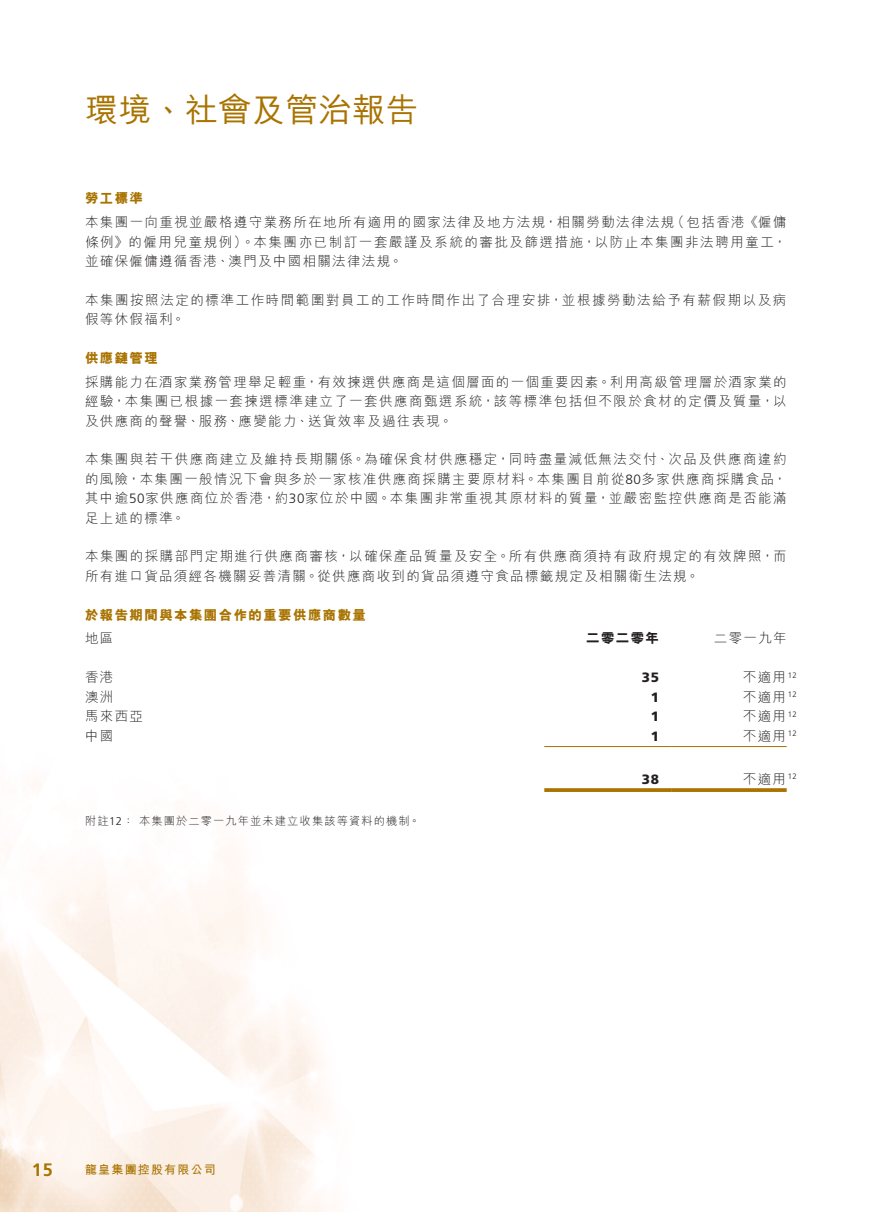
<style>
.page{position:relative;width:893px;height:1212px;background:#fff}
.page>*{position:absolute;margin:0;border:0;box-sizing:border-box;transform-origin:0 0}
.t1{font:500 33px "M Hei HK";letter-spacing:.01em;color:#a97300}
.t2{font:700 18px "Frutiger LT Std";color:#a97300}
.t3{font:300 13.5px/19.5px "M Hei HK";letter-spacing:.105em;color:#231f20}
.t4{font:800 13.5px "M Hei HK";letter-spacing:.1em;color:#a97300}
.t5{font:900 13.5px "Frutiger LT Std";color:#231f20}
.t6{font:800 13.5px "M Hei HK";letter-spacing:.1em;color:#231f20}
.t7{font:700 12px "M Hei HK";letter-spacing:.1em;color:#a97300}
.t8{font:300 11.25px "M Hei HK";letter-spacing:.1em;color:#231f20}
.t9{font:300 7.8px "Frutiger LT Std";letter-spacing:.05em;color:#231f20}
.s1{font-family:"Frutiger LT Std"}
</style>
<div class="page">
<img style="left:0;top:782px;width:325px;height:430px">
<hr style="left:544px;top:746px;width:128px;height:1px;background:#a97300">
<hr style="left:672px;top:746px;width:115px;height:1px;background:#a97300">
<svg style="left:544px;top:788px;width:128px;height:4px"></svg>
<svg style="left:672px;top:788px;width:115px;height:4px"></svg>
<h1 class="t1" style="left:85px;top:86px;width:335px">環境、社會及管治報告</h1>
<p class="t4" style="left:85px;top:192px;width:60px">勞工標準</p>
<p class="t3" style="left:671px;top:212px;width:117px">（包括香港《僱傭</p>
<p class="t3" style="left:85px;top:212px;width:703px">本集團一向重視並嚴格遵守業務所在地所有適用的國家法律及地方法規，相關勞動法律法規<br>條例》的僱用兒童規例）。本集團亦已制訂一套嚴謹及系統的審批及篩選措施，以防止本集團非法聘用童工，並確保僱傭遵循香港、澳門及中國相關法律法規。</p>
<p class="t3" style="left:85px;top:290px;width:703px">本集團按照法定的標準工作時間範圍對員工的工作時間作出了合理安排，並根據勞動法給予有薪假期以及病假等休假福利。</p>
<p class="t4" style="left:85px;top:351px;width:74px">供應鏈管理</p>
<p class="t3" style="left:85px;top:372px;width:703px;text-align:justify">採購能力在酒家業務管理舉足輕重，有效揀選供應商是這個層面的一個重要因素。利用高級管理層於酒家業的經驗，本集團已根據一套揀選標準建立了一套供應商甄選系統，該等標準包括但不限於食材的定價及質量，以及供應商的聲譽、服務、應變能力、送貨效率及過往表現。</p>
<p class="t3" style="left:85px;top:449px;width:703px;text-align:justify">本集團與若干供應商建立及維持長期關係。為確保食材供應穩定，同時盡量減低無法交付、次品及供應商違約的風險，本集團一般情況下會與多於一家核准供應商採購主要原材料。本集團目前從<span class="s1">80</span>多家供應商採購食品，其中逾<span class="s1">50</span>家供應商位於香港，約<span class="s1">30</span>家位於中國。本集團非常重視其原材料的質量，並嚴密監控供應商是否能滿足上述的標準。</p>
<p class="t3" style="left:85px;top:546px;width:703px">本集團的採購部門定期進行供應商審核，以確保產品質量及安全。所有供應商須持有政府規定的有效牌照，而所有進口貨品須經各機關妥善清關。從供應商收到的貨品須遵守食品標籤規定及相關衛生法規。</p>
<p class="t4" style="left:85px;top:608px;width:283px">於報告期間與本集團合作的重要供應商數量</p>
<p class="t3" style="left:714px;top:628px;width:74px">二零一九年</p>
<p class="t6" style="left:586px;top:632px;width:74px">二零二零年</p>
<p class="t3" style="left:85px;top:628px;width:30px">地區</p>
<p class="t3" style="left:85px;top:667px;width:30px">香港</p>
<p class="t5" style="left:642px;top:669px;width:19px">35</p>
<p class="t3" style="left:743px;top:667px;width:45px">不適用</p>
<p class="t9" style="left:788px;top:671px;width:11px">12</p>
<p class="t3" style="left:85px;top:687px;width:30px">澳洲</p>
<p class="t5" style="left:651px;top:689px;width:10px">1</p>
<p class="t3" style="left:743px;top:687px;width:45px">不適用</p>
<p class="t9" style="left:788px;top:690px;width:11px">12</p>
<p class="t3" style="left:85px;top:706px;width:59px">馬來西亞</p>
<p class="t5" style="left:651px;top:708px;width:10px">1</p>
<p class="t3" style="left:743px;top:706px;width:45px">不適用</p>
<p class="t9" style="left:788px;top:710px;width:11px">12</p>
<p class="t3" style="left:85px;top:726px;width:30px">中國</p>
<p class="t5" style="left:651px;top:728px;width:10px">1</p>
<p class="t3" style="left:743px;top:726px;width:45px">不適用</p>
<p class="t9" style="left:788px;top:729px;width:11px">12</p>
<p class="t5" style="left:642px;top:771px;width:19px">38</p>
<p class="t3" style="left:743px;top:769px;width:45px">不適用</p>
<p class="t9" style="left:788px;top:772px;width:11px">12</p>
<p class="t8" style="left:85px;top:815px;width:337px">附註<span class="s1">12</span>：本集團於二零一九年並未建立收集該等資料的機制。</p>
<h2 class="t2" style="left:32px;top:1159px;width:23px">15</h2>
<p class="t7" style="left:85px;top:1161px;width:132px">龍皇集團控股有限公司</p>
</div>
